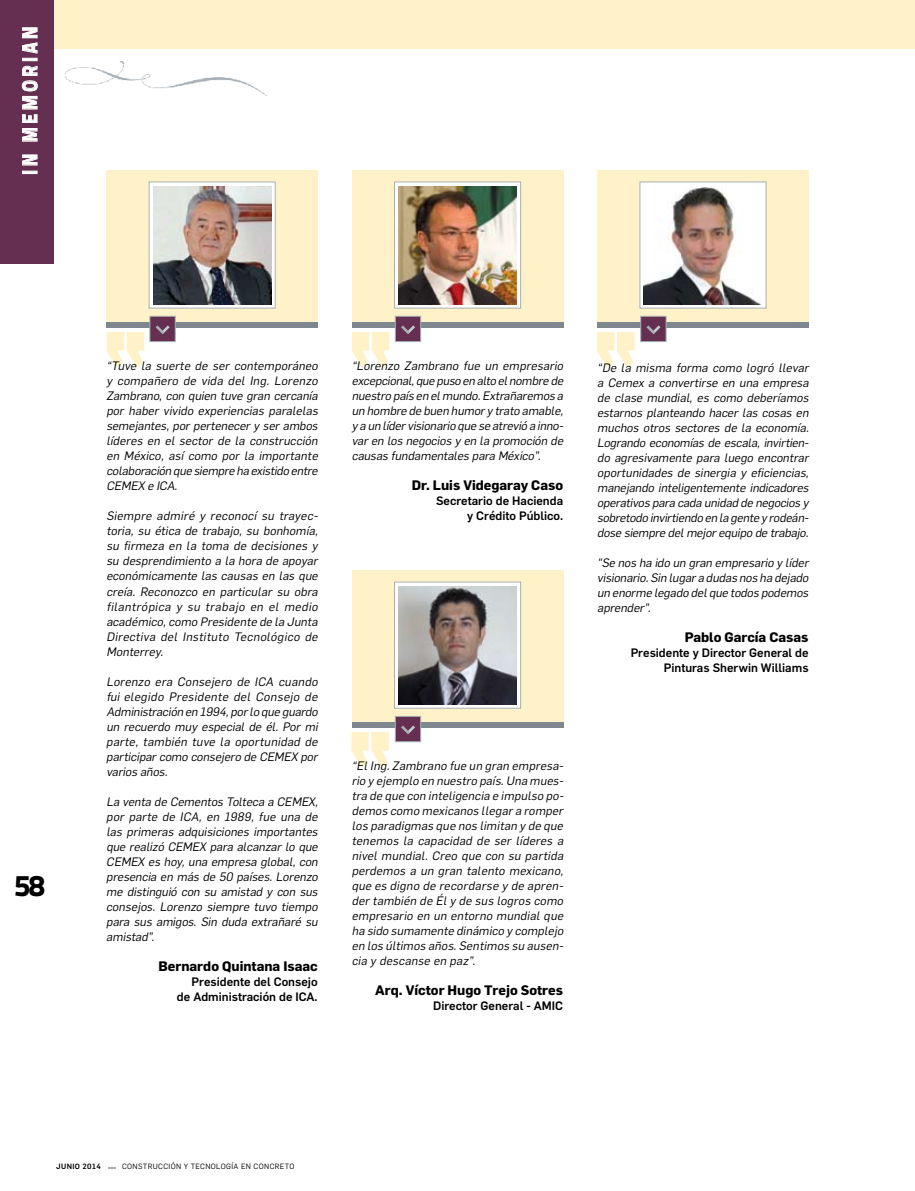
<style>
.page{position:relative;width:915px;height:1191px;background:#fff}
.page>*{position:absolute;margin:0;border:0;box-sizing:border-box;transform-origin:0 0}
.t1{font:800 30px "Titillium Text 22 L";color:#000}
.t2{font:800 21px "Titillium Text 22 L";letter-spacing:.2em;color:#fff;scale:.85 1}
.t3{font:700 13.5px "Flama";color:#000}
.t4{font:italic 12px/15px "Flama";color:#000;text-align:justify}
.t5{font:500 12px/15px "Flama";color:#000;text-align:right}
.t6{font:7.5px "Flama";letter-spacing:.05em;color:#000}
.t7{font:500 7.5px "Flama";letter-spacing:.05em;color:#000}
</style>
<div class="page">
<svg style="left:108px;top:1167px;width:7px;height:2px"></svg>
<div style="left:351px;top:570px;width:212px;height:153px;background:#fff2c8"></div>
<svg style="left:394px;top:582px;width:126px;height:126px;background:#e2e3e5"></svg>
<img style="left:398px;top:586px;width:118px;height:118px">
<svg style="left:597px;top:332px;width:37px;height:35px"></svg>
<svg style="left:107px;top:332px;width:37px;height:35px"></svg>
<svg style="left:351px;top:732px;width:38px;height:35px"></svg>
<img style="left:64px;top:61px;width:203px;height:36px">
<div style="left:49px;top:0;width:865px;height:49px;background:#fff2c8"></div>
<div style="left:106px;top:170px;width:211px;height:153px;background:#fff2c8"></div>
<div style="left:106px;top:322px;width:211px;height:6px;background:#7e878e"></div>
<div style="left:352px;top:722px;width:211px;height:6px;background:#7e878e"></div>
<div style="left:0;top:0;width:53px;height:263px;background:#642f50"></div>
<div style="left:22px;top:171px;width:15px;height:3px;border:1px solid #fff"></div>
<svg style="left:22px;top:154px;width:16px;height:12px"></svg>
<svg style="left:22px;top:65px;width:16px;height:77px"></svg>
<div style="left:22px;top:58px;width:15px;height:3px;border:1px solid #fff"></div>
<svg style="left:22px;top:27px;width:16px;height:27px"></svg>
<svg style="left:149px;top:182px;width:126px;height:126px;background:#e2e3e4"></svg>
<div style="left:149px;top:316px;width:26px;height:26px;background:#642f50;border:1px solid #a7b0b5"></div>
<svg style="left:155px;top:325px;width:15px;height:9px"></svg>
<div style="left:395px;top:716px;width:26px;height:26px;background:#642f50;border:1px solid #a7b0b5"></div>
<svg style="left:401px;top:725px;width:14px;height:9px"></svg>
<div style="left:597px;top:170px;width:211px;height:153px;background:#fff2c8"></div>
<div style="left:597px;top:322px;width:211px;height:6px;background:#7e878e"></div>
<div style="left:639px;top:182px;width:127px;height:126px;background:#fff;border:1px solid #a7b0b5"></div>
<img style="left:643px;top:187px;width:118px;height:117px">
<img style="left:153px;top:186px;width:118px;height:118px">
<div style="left:640px;top:316px;width:26px;height:26px;background:#642f50;border:1px solid #a7b0b5"></div>
<svg style="left:646px;top:325px;width:14px;height:9px"></svg>
<svg style="left:352px;top:332px;width:37px;height:35px"></svg>
<div style="left:351px;top:170px;width:212px;height:153px;background:#fff2c8"></div>
<div style="left:352px;top:322px;width:211px;height:6px;background:#7e878e"></div>
<svg style="left:394px;top:182px;width:126px;height:126px;background:#e8e6e5"></svg>
<img style="left:398px;top:186px;width:118px;height:118px">
<div style="left:395px;top:316px;width:26px;height:26px;background:#642f50;border:1px solid #a7b0b5"></div>
<svg style="left:401px;top:325px;width:14px;height:9px"></svg>
<h2 class="t2" style="left:13px;top:175px;width:176px;rotate:-90deg">IN MEMORIAN</h2>
<h1 class="t1" style="left:14px;top:862px;width:32px">58</h1>
<p class="t4" style="left:106px;top:358px;width:215px">“Tuve la suerte de ser contemporáneo y compañero de vida del Ing. Lorenzo Zambrano, con quien tuve gran cercanía por haber vivido experiencias paralelas semejantes, por pertenecer y ser ambos líderes en el sector de la construcción en México, así como por la importante colaboración que siempre ha existido entre CEMEX e ICA.</p>
<p class="t4" style="left:106px;top:508px;width:215px">Siempre admiré y reconocí su trayec&shy;toria, su ética de trabajo, su bonhomía, su firmeza en la toma de decisiones y su desprendimiento a la hora de apoyar económicamente las causas en las que creía. Reconozco en particular su obra filantrópica y su trabajo en el medio académico,como Presidente de la Junta Directiva del I nstituto Tecnológico de Monterrey.</p>
<p class="t4" style="left:106px;top:673px;width:215px">Lorenzo era Consejero de ICA cuando fui elegido Presidente del Consejo de Administración en 1994,porlo que guardo un recuerdo muy especial de él. Por mi parte, también tuve la oportunidad de participarcomo consejero de CEMEX por varios años.</p>
<p class="t4" style="left:106px;top:793px;width:215px">La venta de Cementos Tolteca a CEMEX, por parte de ICA, en 1989, fue una de las primeras adquisiciones importantes que realizó CEMEX para alcanzar lo que CEMEX es hoy, una empresa global, con presencia en más de 50 países. Lorenzo me distinguió con su amistad y con sus consejos. Lorenzo siempre tuvo tiempo para sus amigos. Sin duda extrañaré su amistad”.</p>
<p class="t3" style="left:158px;top:956px;width:161px">Bernardo Quintana Isaac</p>
<p class="t5" style="left:177px;top:973px;width:142px">Presidente del Consejo de Administración de ICA.</p>
<p class="t4" style="left:351px;top:358px;width:215px">“Lorenzo Zambrano fue un empresario excepcional,que puso en alto elnombre de nuestro país en elmundo.Extrañaremos a un hombre de buen humory trato amable, y a un lídervisionario que se atrevió a inno&shy;varen los negocios y en la promoción de causas fundamentales para México”.</p>
<p class="t3" style="left:411px;top:476px;width:153px">Dr. Luis Videgaray Caso</p>
<p class="t5" style="left:436px;top:492px;width:129px">Secretario de Hacienda y Crédito Público.</p>
<p class="t4" style="left:351px;top:758px;width:216px">“ElIng.Zambrano fue un gran empresa&shy;rio y ejemplo en nuestro país.Una mues&shy;tra de que con inteligencia e impulso po&shy;demos como mexicanos llegar a romper los paradigmas que nos limitan y de que tenemos la capacidad de ser líderes a nivel mundial. Creo que con su partida perdemos a un gran talento mexicano, que es digno de recordarse y de apren&shy;der también de Ély de sus logros como empresario en un entorno mundial que ha sido sumamente dinámico y complejo en los últimos años.Sentimos su ausen&shy;cia y descanse en paz”.</p>
<p class="t3" style="left:375px;top:980px;width:189px">Arq. Víctor Hugo Trejo Sotres</p>
<p class="t5" style="left:433px;top:997px;width:131px">Director General - AMIC</p>
<p class="t4" style="left:597px;top:360px;width:215px">“De la misma forma como logró llevar a Cemex a convertirse en una empresa de clase mundial, es como deberíamos estarnos planteando hacer las cosas en muchos otros sectores de la economía.<br>Logrando economías de escala, invirtien&shy;do agresivamente para luego encontrar oportunidades de sinergia y eficiencias, manejando inteligentemente indicadores operativos para cada unidad de negocios y sobretodo invirtiendo en la gente y rodeán&shy;dose siempre delmejorequipo de trabajo.</p>
<p class="t4" style="left:597px;top:555px;width:215px">"Se nos ha ido un gran empresario y líder visionario.Sin lugara dudas nos ha dejado un enorme legado delque todos podemos aprender”.</p>
<p class="t3" style="left:684px;top:627px;width:125px">Pablo García Casas</p>
<p class="t5" style="left:630px;top:644px;width:179px">Presidente y Director General de<br>Pinturas Sherwin Williams</p>
<p class="t7" style="left:56px;top:1161px;width:46px">junio 2014</p>
<p class="t6" style="left:122px;top:1161px;width:174px">CONSTRUCCIÓN Y TECNOLOGÍA EN CONCRETO</p>
</div>
